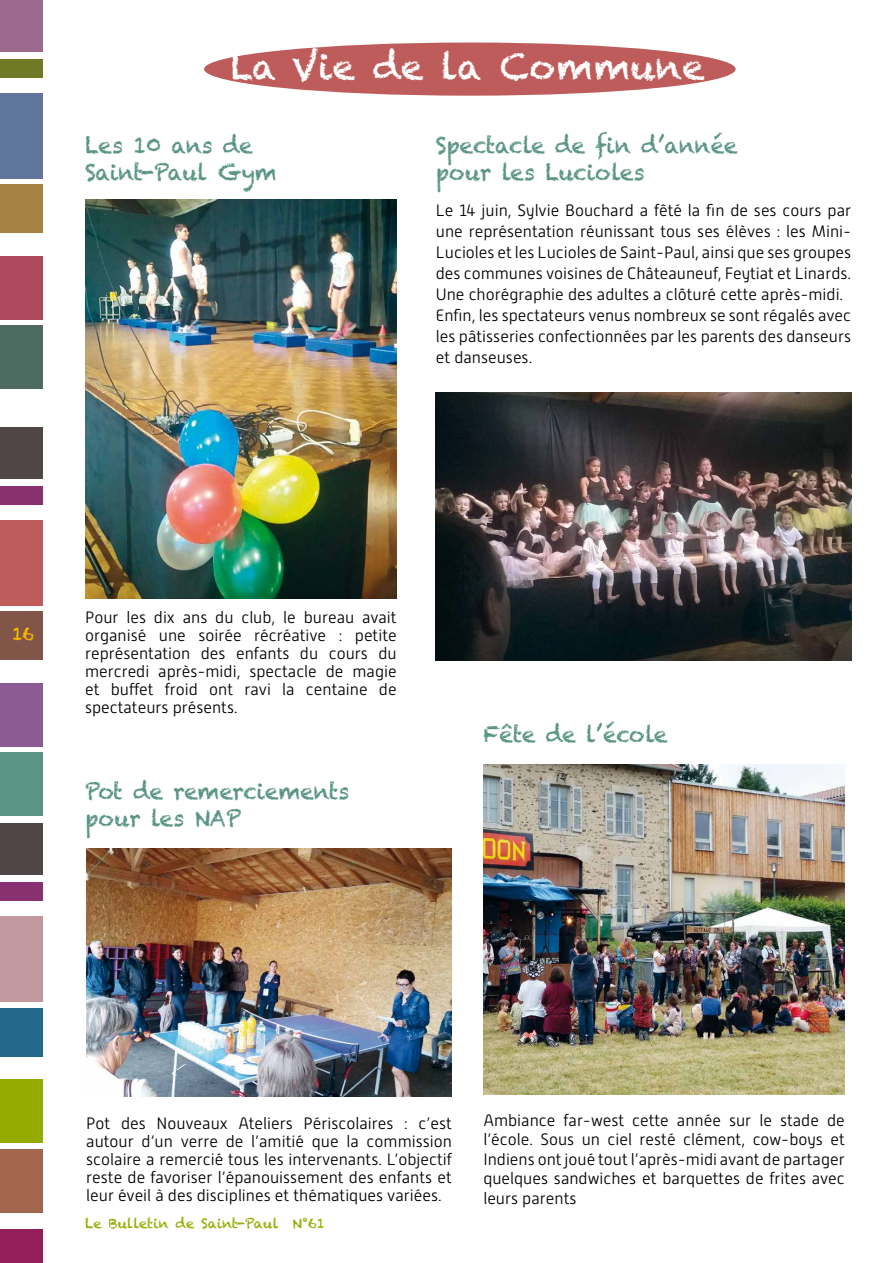
<style>
.page{position:relative;width:893px;height:1263px;background:#fff}
.page>*{position:absolute;margin:0;border:0;box-sizing:border-box;transform-origin:0 0}
.t1{font:36px "Chalkduster";color:#fff}
.t2{font:22.5px/27px "Chalkduster";letter-spacing:-.01em;color:#599484;scale:.96 1}
.t3{font:18px "Chalkduster";color:#fabb00}
.t4{font:300 16.5px/18px "Alwyn New";color:#000;text-align:justify}
.t5{font:13.5px "Chalkduster";color:#96ab00}
</style>
<div class="page">
<div style="left:0;top:0;width:43px;height:51px;background:#9c6a8d"></div>
<div style="left:0;top:59px;width:43px;height:19px;background:#707925"></div>
<div style="left:0;top:93px;width:43px;height:86px;background:#60769a"></div>
<div style="left:0;top:185px;width:43px;height:48px;background:#a68342"></div>
<div style="left:0;top:256px;width:43px;height:63px;background:#ae485d"></div>
<div style="left:0;top:325px;width:43px;height:64px;background:#4e6b62"></div>
<div style="left:0;top:427px;width:43px;height:51px;background:#514646"></div>
<div style="left:0;top:486px;width:43px;height:19px;background:#893070"></div>
<div style="left:0;top:520px;width:43px;height:86px;background:#bd5c5b"></div>
<div style="left:0;top:612px;width:43px;height:48px;background:#825549"></div>
<div style="left:0;top:683px;width:43px;height:63px;background:#8d5b93"></div>
<div style="left:0;top:752px;width:43px;height:64px;background:#599484"></div>
<div style="left:0;top:1229px;width:43px;height:34px;background:#931e59"></div>
<div style="left:0;top:823px;width:43px;height:52px;background:#514646"></div>
<div style="left:0;top:883px;width:43px;height:18px;background:#893070"></div>
<div style="left:0;top:917px;width:43px;height:85px;background:#c1989e"></div>
<div style="left:0;top:1008px;width:43px;height:48px;background:#23678a"></div>
<div style="left:0;top:1079px;width:43px;height:64px;background:#96ab00"></div>
<div style="left:0;top:1149px;width:43px;height:63px;background:#a2654d"></div>
<div style="left:204px;top:43px;width:532px;height:53px;background:#bd5c5b;border-radius:50%"></div>
<img style="left:86px;top:848px;width:366px;height:248px">
<img style="left:85px;top:200px;width:312px;height:399px">
<img style="left:436px;top:393px;width:415px;height:267px">
<img style="left:483px;top:765px;width:362px;height:330px">
<h1 class="t1" style="left:231px;top:45px;width:476px">La Vie de la Commune</h1>
<h2 class="t2" style="left:85px;top:132px;width:201px">Les 10 ans de<br>Saint-Paul Gym</h2>
<h2 class="t2" style="left:436px;top:132px;width:316px">Spectacle de fin d’année pour les Lucioles</h2>
<p class="t4" style="left:436px;top:200px;width:417px;line-height:21px;text-align:left">Le 14 juin, Sylvie Bouchard a fêté la fin de ses cours par une représentation réunissant tous ses élèves : les Mini-Lucioles et les Lucioles de Saint-Paul, ainsi que ses groupes des communes voisines de Châteauneuf, Feytiat et Linards.<br>Une chorégraphie des adultes a clôturé cette après-midi.<br>Enfin, les spectateurs venus nombreux se sont régalés avec les pâtisseries confectionnées par les parents des danseurs et danseuses.</p>
<p class="t3" style="left:12px;top:623px;width:23px">16</p>
<p class="t4" style="left:85px;top:608px;width:313px">Pour les dix ans du club, le bureau avait organisé une soirée récréative : petite représentation des enfants du cours du mercredi après-midi, spectacle de magie et buffet froid ont ravi la centaine de spectateurs présents.</p>
<h2 class="t2" style="left:85px;top:778px;width:277px">Pot de remerciements pour les NAP</h2>
<h2 class="t2" style="left:483px;top:720px;width:193px">Fête de l’école</h2>
<p class="t4" style="left:86px;top:1114px;width:367px">Pot des Nouveaux Ateliers Périscolaires : c’est autour d’un verre de l’amitié que la commission scolaire a remercié tous les intervenants. L’objectif reste de favoriser l’épanouissement des enfants et leur éveil à des disciplines et thématiques variées.</p>
<p class="t5" style="left:85px;top:1216px;width:242px">Le Bulletin de Saint-Paul N°61</p>
<p class="t4" style="left:483px;top:1110px;width:363px;line-height:19.5px">Ambiance far-west cette année sur le stade de l’école. Sous un ciel resté clément, cow-boys et Indiens ont joué tout l’après-midi avant de partager quelques sandwiches et barquettes de frites avec leurs parents</p>
</div>
